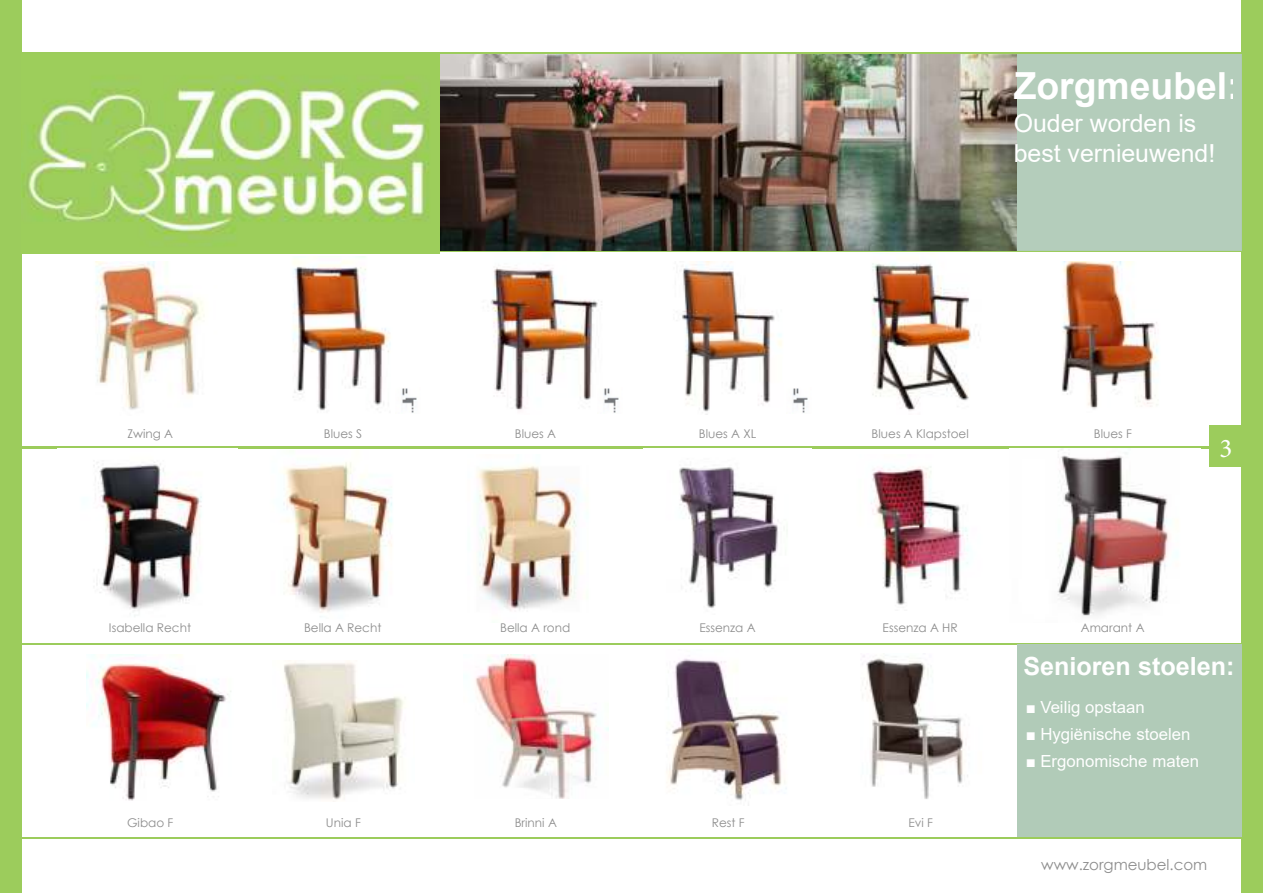
<style>
.page{position:relative;width:1263px;height:893px;background:#fff}
.page>*{position:absolute;margin:0;border:0;box-sizing:border-box;transform-origin:0 0}
.t1{font:700 37.35px "Arial";color:#fff}
.t2{font:27px "Minion Pro";color:#fff}
.t3{font:700 25.05px "Arial";color:#fff}
.t4{font:24.9px/29.8px "Arial";color:#fff}
.t5{font:16.65px "Arial";color:#fff}
.t6{font:15px "Century Gothic";color:#8d8d8d}
.t7{font:12px "Century Gothic";color:#8d8d8d}
</style>
<div class="page">
<div style="left:0;top:0;width:21px;height:893px;background:#9ccc5c"></div>
<div style="left:1242px;top:0;width:21px;height:893px;background:#9ccc5c"></div>
<div style="left:1209px;top:425px;width:33px;height:41px;background:#9ccc5c"></div>
<hr style="left:21px;top:250px;width:1221px;height:2px;background:#9ccc5c">
<hr style="left:21px;top:446px;width:1188px;height:3px;background:#9ccc5c">
<hr style="left:20px;top:643px;width:1223px;height:2px;background:#9ccc5c">
<hr style="left:21px;top:837px;width:1221px;height:2px;background:#9ccc5c">
<img style="left:293px;top:260px;width:97px;height:151px">
<img style="left:490px;top:265px;width:112px;height:145px">
<img style="left:682px;top:261px;width:100px;height:151px">
<img style="left:872px;top:263px;width:107px;height:148px">
<img style="left:1062px;top:261px;width:97px;height:148px">
<img style="left:862px;top:655px;width:106px;height:144px">
<img style="left:86px;top:655px;width:145px;height:146px">
<img style="left:475px;top:654px;width:133px;height:144px">
<img style="left:95px;top:261px;width:110px;height:149px">
<img style="left:284px;top:661px;width:121px;height:139px">
<img style="left:667px;top:658px;width:120px;height:148px">
<img style="left:439px;top:54px;width:578px;height:196px">
<hr style="left:20px;top:52px;width:1222px;height:2px;background:#9ccc5c">
<div style="left:1017px;top:645px;width:225px;height:192px;background:#b1cbb8"></div>
<img style="left:402px;top:388px;width:15px;height:25px">
<img style="left:598px;top:388px;width:21px;height:25px">
<img style="left:793px;top:388px;width:15px;height:25px">
<img style="left:283px;top:462px;width:109px;height:155px">
<img style="left:476px;top:465px;width:103px;height:146px">
<img style="left:643px;top:448px;width:168px;height:160px">
<img style="left:871px;top:466px;width:98px;height:139px">
<img style="left:93px;top:462px;width:109px;height:155px">
<img style="left:1009px;top:448px;width:191px;height:168px">
<img style="left:21px;top:54px;width:418px;height:199px">
<div style="left:1017px;top:54px;width:225px;height:196px;background:#b1cbb8"></div>
<p class="t7" style="left:127px;top:429px;width:47px">Zwing A</p>
<h1 class="t1" style="left:1014px;top:72px;width:227px">Zorgmeubel:</h1>
<h3 class="t4" style="left:1014px;top:111px;width:203px">Ouder worden is best vernieuwend!</h3>
<p class="t7" style="left:324px;top:429px;width:40px">Blues S</p>
<p class="t7" style="left:515px;top:429px;width:43px">Blues A</p>
<p class="t7" style="left:699px;top:429px;width:59px">Blues A XL</p>
<p class="t7" style="left:872px;top:429px;width:99px">Blues A Klapstoel</p>
<p class="t7" style="left:1094px;top:429px;width:40px">Blues F</p>
<h2 class="t2" style="left:1219px;top:431px;width:14px">3</h2>
<p class="t7" style="left:109px;top:623px;width:84px">Isabella Recht</p>
<p class="t7" style="left:304px;top:623px;width:79px">Bella A Recht</p>
<p class="t7" style="left:500px;top:623px;width:72px">Bella A rond</p>
<p class="t7" style="left:699px;top:623px;width:58px">Essenza A</p>
<p class="t7" style="left:882px;top:623px;width:77px">Essenza A HR</p>
<p class="t7" style="left:1081px;top:623px;width:65px">Amarant A</p>
<p class="t7" style="left:127px;top:818px;width:48px">Gibao F</p>
<p class="t7" style="left:515px;top:818px;width:44px">Brinni A</p>
<p class="t7" style="left:908px;top:818px;width:26px">Evi F</p>
<p class="t7" style="left:326px;top:818px;width:36px">Unia F</p>
<p class="t7" style="left:712px;top:818px;width:34px">Rest F</p>
<h3 class="t3" style="left:1023px;top:657px;width:212px">Senioren stoelen:</h3>
<h3 class="t5" style="left:1026px;top:696px;width:121px">■ Veilig opstaan</h3>
<h3 class="t5" style="left:1026px;top:723px;width:166px">■ Hygiënische stoelen</h3>
<h3 class="t5" style="left:1026px;top:750px;width:175px">■ Ergonomische maten</h3>
<p class="t6" style="left:1041px;top:858px;width:168px">www.zorgmeubel.com</p>
</div>
